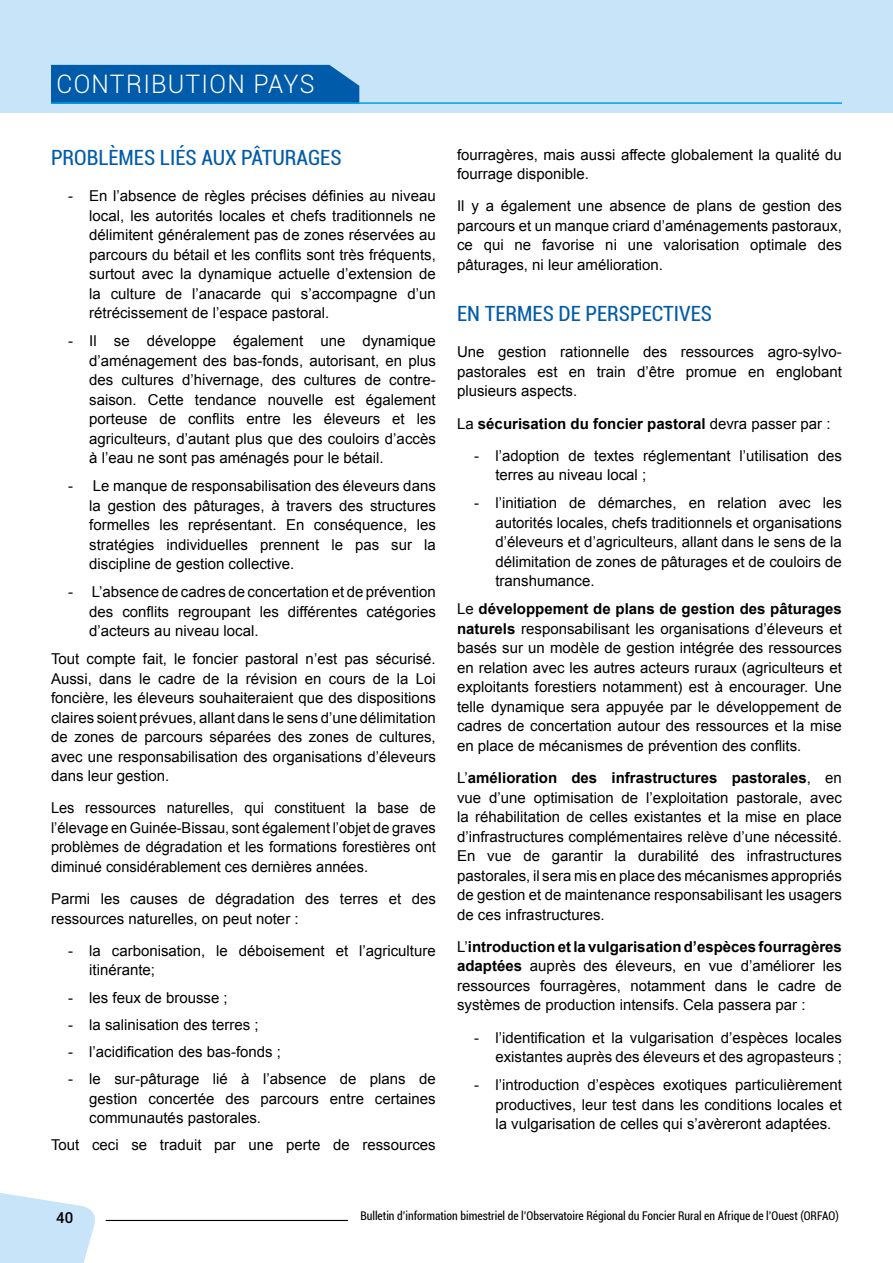
<style>
.page{position:relative;width:893px;height:1263px;background:#fff}
.page>*{position:absolute;margin:0;border:0;box-sizing:border-box;transform-origin:0 0}
.t1{font:300 25.5px "Roboto";letter-spacing:.05em;color:#fff}
.t2{font:condensed 21px "Roboto";color:#005baa}
.t3{font:15px/19.5px "Arial";color:#000;text-align:justify}
.t4{font:700 15px "Arial";color:#000}
.t5{font:500 15px "Roboto";color:#000}
.t6{font:condensed 12px "Roboto";color:#000;scale:.96 1}
.s1{font-weight:400}
.s2{font-weight:700}
</style>
<div class="page">
<svg style="left:0;top:1193px;width:95px;height:70px;background:#cfe7f9"></svg>
<div style="left:0;top:0;width:893px;height:113px;background:#c7e4f8"></div>
<hr style="left:106px;top:1220px;width:242px;height:1px;background:#000">
<div style="left:51px;top:65px;width:308px;height:37px;background:#005baa"></div>
<hr style="left:51px;top:102px;width:791px;height:2px;background:#00a1e4">
<h1 class="t1" style="left:57px;top:66px;width:259px">CONTRIBUTION PAYS</h1>
<h2 class="t2" style="left:51px;top:143px;width:13px">Prob</h2>
<h2 class="t2" style="left:98px;top:143px;width:245px">lèmes liés aux pâturages</h2>
<p class="t3" style="left:89px;top:186px;width:348px;text-indent:-21px">- En l’absence de règles précises définies au niveau local, les autorités locales et chefs traditionnels ne délimitent généralement pas de zones réservées au parcours du bétail et les conflits sont très fréquents, surtout avec la dynamique actuelle d’extension de la culture de l’anacarde qui s’accompagne d’un rétrécissement de l’espace pastoral.</p>
<p class="t3" style="left:89px;top:331px;width:348px;text-indent:-21px">- Il se développe également une dynamique d’aménagement des bas-fonds, autorisant, en plus des cultures d’hivernage, des cultures de contre&shy;saison. Cette tendance nouvelle est également porteuse de conflits entre les éleveurs et les agriculteurs, d’autant plus que des couloirs d’accès à l’eau ne sont pas aménagés pour le bétail.</p>
<p class="t3" style="left:89px;top:476px;width:348px;text-indent:-21px">- Le manque de responsabilisation des éleveurs dans la gestion des pâturages, à travers des structures formelles les représentant. En conséquence, les stratégies individuelles prennent le pas sur la discipline de gestion collective.</p>
<p class="t3" style="left:89px;top:582px;width:348px;text-indent:-21px">- L’absence de cadres de concertation et de prévention des conflits regroupant les différentes catégories d’acteurs au niveau local.</p>
<p class="t3" style="left:51px;top:649px;width:386px">Tout compte fait, le foncier pastoral n’est pas sécurisé.<br>Aussi, dans le cadre de la révision en cours de la Loi foncière, les éleveurs souhaiteraient que des dispositions claires soient prévues, allant dans le sens d’une délimitation de zones de parcours séparées des zones de cultures, avec une responsabilisation des organisations d’éleveurs dans leur gestion.</p>
<p class="t3" style="left:51px;top:798px;width:386px">Les ressources naturelles, qui constituent la base de l’élevage en Guinée-Bissau, sont également l’objet de graves problèmes de dégradation et les formations forestières ont diminué considérablement ces dernières années.</p>
<p class="t3" style="left:51px;top:889px;width:386px">Parmi les causes de dégradation des terres et des ressources naturelles, on peut noter :</p>
<p class="t3" style="left:89px;top:941px;width:348px;text-indent:-21px">- la carbonisation, le déboisement et l’agriculture itinérante;</p>
<p class="t3" style="left:68px;top:988px;width:161px">- les feux de brousse ;</p>
<p class="t3" style="left:68px;top:1015px;width:192px">- la salinisation des terres ;</p>
<p class="t3" style="left:68px;top:1042px;width:214px">- l’acidification des bas-fonds ;</p>
<p class="t3" style="left:89px;top:1069px;width:348px;text-indent:-21px">- le sur-pâturage lié à l’absence de plans de gestion concertée des parcours entre certaines communautés pastorales.</p>
<p class="t3" style="left:51px;top:1135px;width:386px">Tout ceci se traduit par une perte de ressources</p>
<p class="t3" style="left:457px;top:145px;width:386px">fourragères, mais aussi affecte globalement la qualité du fourrage disponible.</p>
<p class="t3" style="left:457px;top:197px;width:386px">Il y a également une absence de plans de gestion des parcours et un manque criard d’aménagements pastoraux, ce qui ne favorise ni une valorisation optimale des pâturages, ni leur amélioration.</p>
<h2 class="t2" style="left:457px;top:299px;width:257px">En termes de perspectives</h2>
<p class="t3" style="left:457px;top:342px;width:386px">Une gestion rationnelle des ressources agro-sylvo&shy;pastorales est en train d’être promue en englobant plusieurs aspects.</p>
<p class="t4" style="left:457px;top:413px;width:375px"><span class="s1">La</span> sécurisation du foncier pastoral <span class="s1">devra passer par :</span></p>
<p class="t3" style="left:495px;top:446px;width:348px;text-indent:-21px">- l’adoption de textes réglementant l’utilisation des terres au niveau local ;</p>
<p class="t3" style="left:495px;top:493px;width:348px;text-indent:-21px">- l’initiation de démarches, en relation avec les autorités locales, chefs traditionnels et organisations d’éleveurs et d’agriculteurs, allant dans le sens de la délimitation de zones de pâturages et de couloirs de transhumance.</p>
<p class="t3" style="left:457px;top:599px;width:386px">Le <span class="s2">développement de plans de gestion des pâturages naturels</span> responsabilisant les organisations d’éleveurs et basés sur un modèle de gestion intégrée des ressources en relation avec les autres acteurs ruraux (agriculteurs et exploitants forestiers notamment) est à encourager. Une telle dynamique sera appuyée par le développement de cadres de concertation autour des ressources et la mise en place de mécanismes de prévention des conflits.</p>
<p class="t3" style="left:457px;top:768px;width:386px">L’<span class="s2">amélioration des infrastructures pastorales</span>, en vue d’une optimisation de l’exploitation pastorale, avec la réhabilitation de celles existantes et la mise en place d’infrastructures complémentaires relève d’une nécessité.<br>En vue de garantir la durabilité des infrastructures pastorales, il sera mis en place des mécanismes appropriés de gestion et de maintenance responsabilisant les usagers de ces infrastructures.</p>
<p class="t3" style="left:457px;top:937px;width:386px">L’<span class="s2">introduction et la vulgarisation d’espèces fourragères adaptées</span> auprès des éleveurs, en vue d’améliorer les ressources fourragères, notamment dans le cadre de systèmes de production intensifs. Cela passera par :</p>
<p class="t3" style="left:474px;top:1028px;width:369px;text-align:right">- l’identification et la vulgarisation d’espèces locales existantes auprès des éleveurs et des agropasteurs ;</p>
<p class="t3" style="left:495px;top:1075px;width:348px;text-indent:-21px">- l’introduction d’espèces exotiques particulièrement productives, leur test dans les conditions locales et la vulgarisation de celles qui s’avèreront adaptées.</p>
<p class="t5" style="left:56px;top:1207px;width:19px">40</p>
<p class="t6" style="left:360px;top:1207px;width:470px">Bulletin d’information bimestriel de l’Observatoire Régional du Foncier Rural en Afrique de l’Ouest (orfao</p>
<p class="t6" style="left:835px;top:1207px;width:5px">)</p>
</div>
